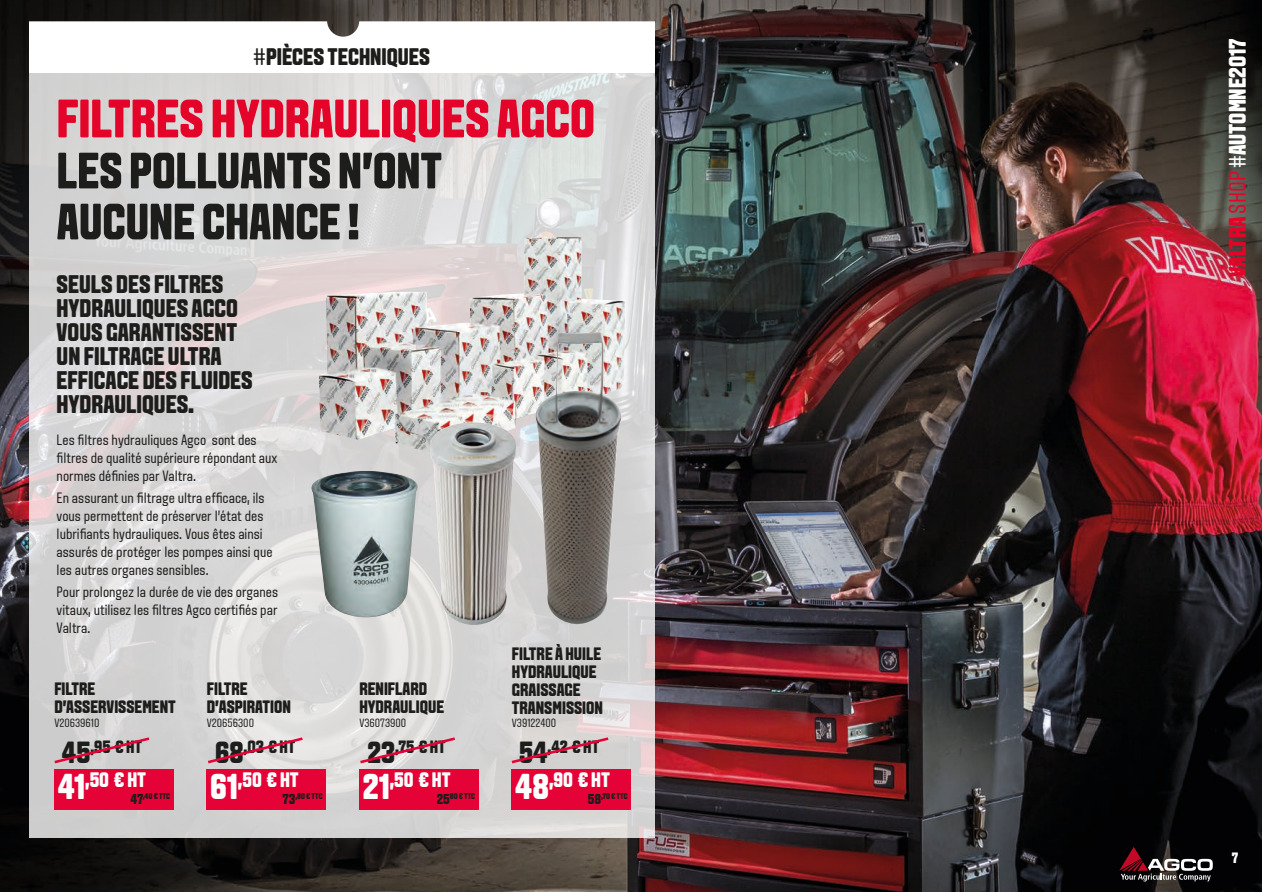
<style>
.page{position:relative;width:1262px;height:892px;background:#fff}
.page>*{position:absolute;margin:0;border:0;box-sizing:border-box;transform-origin:0 0}
.t1{font:800 54px "VALTRA Aveny T";color:#e40429}
.t2{font:800 51px/51px "VALTRA Aveny T";color:#1d1d1b}
.t3{font:800 25.5px/24px "VALTRA Aveny T";color:#1d1d1b}
.t4{font:800 24px "VALTRA Aveny T";color:#fff}
.t5{font:800 24px "VALTRA Aveny T";color:#1d1d1b}
.t6{font:800 21px "VALTRA Aveny T";color:#fff}
.t7{font:800 18px/18px "VALTRA Aveny T";color:#1d1d1b}
.t8{font:800 17.85px "VALTRA Aveny T";color:#1d1d1b}
.t9{font:15px/18px "VALTRA Aveny T";color:#1d1d1b}
.t10{font:800 15px "VALTRA Aveny T";color:#fff}
.t11{font:12px "VALTRA Aveny T";color:#1d1d1b}
.t12{font:800 8.4px "VALTRA Aveny T";color:#1d1d1b}
.s1{font-weight:400}
.s2{font-size:30.6px}
.s3{font-size:36px}
.s4{font-size:14.4px}
.s5{color:#e40429}
.s6{font-weight:400;color:#e40429}
</style>
<div class="page">
<img style="left:0;top:0;width:1261px;height:892px">
<svg style="left:1119px;top:847px;width:93px;height:34px;background:#49393c"></svg>
<svg style="left:29px;top:21px;width:625px;height:38px"></svg>
<svg style="left:29px;top:59px;width:625px;height:779px;background:#d9d8d8"></svg>
<div style="left:54px;top:769px;width:119px;height:40px;background:#e40236"></div>
<svg style="left:52px;top:735px;width:100px;height:30px;background:#d2bec3"></svg>
<div style="left:207px;top:769px;width:119px;height:40px;background:#e40236"></div>
<svg style="left:205px;top:735px;width:100px;height:30px;background:#e0ccd0"></svg>
<div style="left:359px;top:769px;width:119px;height:40px;background:#e40236"></div>
<svg style="left:357px;top:735px;width:101px;height:30px;background:#dcc8cc"></svg>
<div style="left:512px;top:769px;width:119px;height:40px;background:#e40236"></div>
<svg style="left:509px;top:735px;width:102px;height:30px;background:#d7c3c6"></svg>
<img style="left:319px;top:237px;width:306px;height:218px">
<img style="left:311px;top:471px;width:108px;height:146px">
<img style="left:428px;top:422px;width:88px;height:203px">
<img style="left:534px;top:332px;width:88px;height:296px">
<h3 class="t5" style="left:253px;top:43px;width:178px"><span class="s1">#</span>PIÈCES TECHNIQUES</h3>
<h1 class="t1" style="left:57px;top:89px;width:540px">FILTRES HYDRAULIQUES AGCO</h1>
<h2 class="t2" style="left:57px;top:147px;width:387px">LES POLLUANTS N'ONT<br>AUCUNE CHANCE !</h2>
<h3 class="t3" style="left:57px;top:273px;width:198px">SEULS DES FILTRES<br>HYDRAULIQUES AGCO<br>VOUS GARANTISSENT<br>UN FILTRAGE ULTRA<br>EFFICACE DES FLUIDES<br>HYDRAULIQUES.</h3>
<p class="t9" style="left:57px;top:431px;width:222px">Les filtres hydrauliques Agco sont des filtres de qualité supérieure répondant aux normes définies par Valtra.</p>
<p class="t9" style="left:57px;top:489px;width:217px">En assurant un filtrage ultra efficace, ils vous permettent de préserver l'état des lubrifiants hydrauliques. Vous êtes ainsi assurés de protéger les pompes ainsi que les autres organes sensibles.</p>
<p class="t9" style="left:57px;top:584px;width:223px;text-align:justify">Pour prolongez la durée de vie des organes vitaux, utilisez les filtres Agco certifiés par Valtra.</p>
<p class="t7" style="left:54px;top:680px;width:123px">FILTRE<br>D’ASSERVISSEMENT</p>
<p class="t11" style="left:54px;top:716px;width:47px">V20639610</p>
<p class="t7" style="left:207px;top:680px;width:86px">FILTRE<br>D’ASPIRATION</p>
<p class="t11" style="left:207px;top:716px;width:49px">V20656300</p>
<p class="t7" style="left:359px;top:680px;width:86px">RENIFLARD<br>HYDRAULIQUE</p>
<p class="t11" style="left:359px;top:716px;width:48px">V36073900</p>
<p class="t7" style="left:512px;top:645px;width:93px">FILTRE À HUILE<br>HYDRAULIQUE<br>GRAISSAGE<br>TRANSMISSION</p>
<p class="t11" style="left:512px;top:716px;width:46px">V39122400</p>
<p class="t8" style="left:62px;top:737px;width:82px"><span class="s2">45</span>,95 € HT</p>
<p class="t8" style="left:215px;top:737px;width:82px"><span class="s2">68</span>,03 € HT</p>
<p class="t8" style="left:367px;top:737px;width:80px"><span class="s2">23</span>,75 € HT</p>
<p class="t8" style="left:519px;top:737px;width:82px"><span class="s2">54</span>,42 € HT</p>
<h3 class="t6" style="left:58px;top:768px;width:90px"><span class="s3">41</span>,50 € HT</h3>
<p class="t12" style="left:131px;top:791px;width:41px"><span class="s4">47</span>,40 € TTC</p>
<h3 class="t6" style="left:210px;top:768px;width:90px"><span class="s3">61</span>,50 € HT</h3>
<p class="t12" style="left:282px;top:791px;width:41px"><span class="s4">73</span>,80 € TTC</p>
<h3 class="t6" style="left:363px;top:768px;width:89px"><span class="s3">21</span>,50 € HT</h3>
<p class="t12" style="left:437px;top:791px;width:40px"><span class="s4">25</span>80 € TTC</p>
<h3 class="t6" style="left:515px;top:768px;width:96px"><span class="s3">48</span>,90 € HT</h3>
<p class="t12" style="left:587px;top:791px;width:41px"><span class="s4">58</span>,70 € TTC</p>
<h3 class="t4" style="left:1223px;top:277px;width:240px;rotate:-90deg"><span class="s5">VALTRA</span> <span class="s6">SHOP</span><span class="s1">#</span>AUTOMNE2017</h3>
<p class="t10" style="left:1231px;top:850px;width:8px">7</p>
</div>
